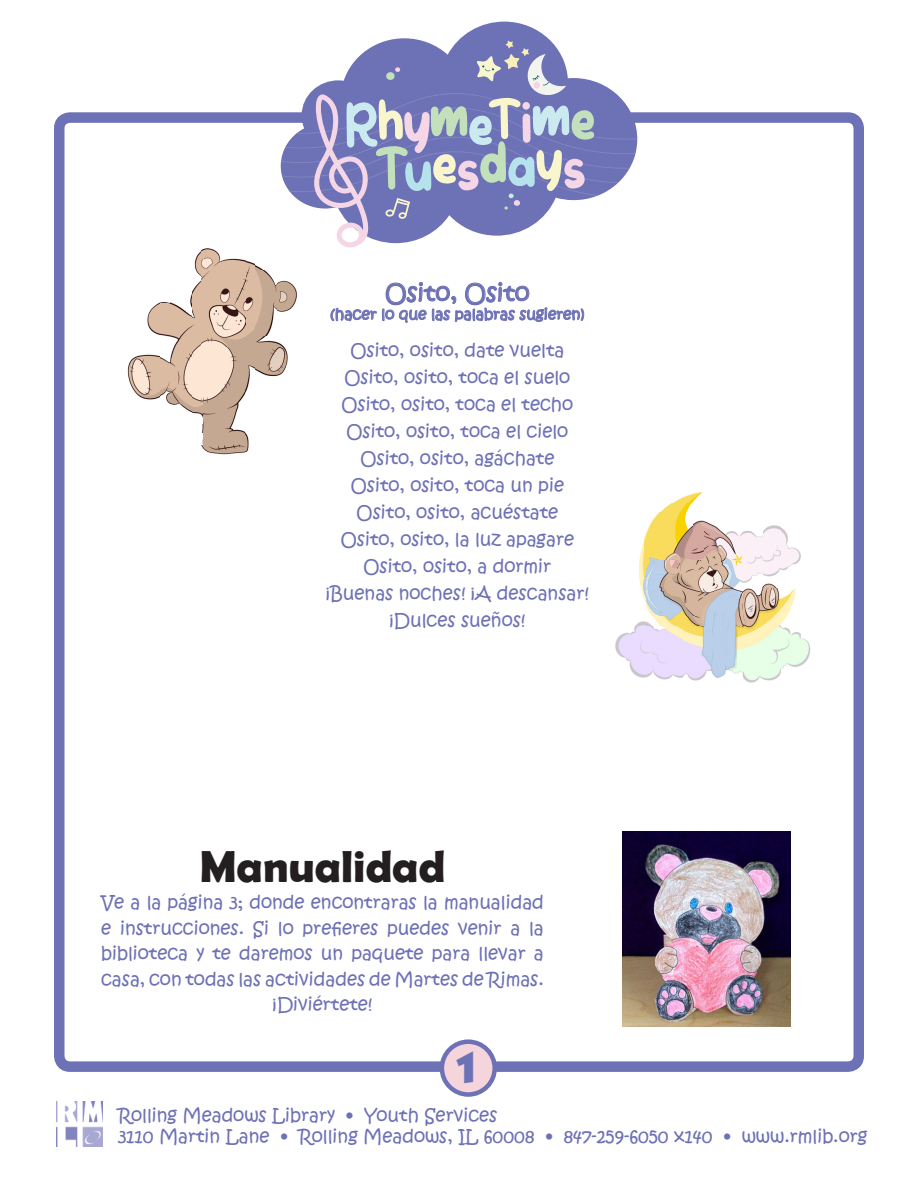
<style>
.page{position:relative;width:918px;height:1188px;background:#fff}
.page>*{position:absolute;margin:0;border:0;box-sizing:border-box;transform-origin:0 0}
.t1{font:700 45px "Berlin Sans FB Demi";color:#231f20}
.t2{font:900 43.5px "Kabob";color:#6d71b5}
.t3{font:24px "Kristen ITC";color:#6d71b5}
.t4{font:18px/25.5px "Kristen ITC";color:#6d71b5;text-align:center}
.t5{font:15px "Kristen ITC";color:#6d71b5}
</style>
<div class="page">
<div style="left:54px;top:112px;width:810px;height:960px;border:10px solid #6d71b5;border-radius:11px"></div>
<svg style="left:280px;top:21px;width:358px;height:149px"></svg>
<svg style="left:281px;top:41px;width:356px;height:206px"></svg>
<img style="left:57px;top:1102px;width:46px;height:45px">
<div style="left:442px;top:1042px;width:53px;height:53px;background:#f5d4db;border-radius:50%"></div>
<div style="left:440px;top:1039px;width:57px;height:58px;border:4px solid #6d71b5;border-radius:50%"></div>
<img style="left:622px;top:832px;width:168px;height:195px">
<svg style="left:330px;top:282px;width:255px;height:41px"></svg>
<img style="left:202px;top:258px;width:43px;height:197px">
<img style="left:245px;top:432px;width:4px;height:21px">
<img style="left:191px;top:249px;width:11px;height:167px">
<img style="left:159px;top:302px;width:32px;height:110px">
<img style="left:127px;top:354px;width:32px;height:46px">
<img style="left:245px;top:260px;width:11px;height:133px">
<img style="left:256px;top:335px;width:32px;height:42px">
<img style="left:147px;top:313px;width:12px;height:22px">
<img style="left:256px;top:270px;width:21px;height:65px">
<img style="left:277px;top:280px;width:20px;height:32px">
<svg style="left:149px;top:302px;width:21px;height:11px"></svg>
<svg style="left:256px;top:265px;width:7px;height:5px"></svg>
<img style="left:202px;top:248px;width:22px;height:11px">
<img style="left:626px;top:625px;width:116px;height:56px">
<img style="left:742px;top:587px;width:39px;height:95px">
<img style="left:781px;top:635px;width:30px;height:34px">
<img style="left:616px;top:633px;width:10px;height:25px">
<img style="left:781px;top:627px;width:20px;height:8px">
<img style="left:636px;top:616px;width:107px;height:9px">
<img style="left:781px;top:592px;width:10px;height:31px">
<img style="left:645px;top:559px;width:58px;height:57px">
<img style="left:703px;top:531px;width:40px;height:85px">
<img style="left:791px;top:588px;width:5px;height:19px">
<img style="left:638px;top:535px;width:7px;height:65px">
<img style="left:742px;top:531px;width:10px;height:56px">
<img style="left:762px;top:525px;width:19px;height:62px">
<img style="left:752px;top:532px;width:10px;height:44px">
<img style="left:781px;top:528px;width:10px;height:42px">
<img style="left:791px;top:547px;width:10px;height:19px">
<img style="left:645px;top:512px;width:49px;height:47px">
<img style="left:694px;top:521px;width:10px;height:38px">
<img style="left:703px;top:521px;width:18px;height:10px">
<img style="left:660px;top:502px;width:33px;height:10px">
<img style="left:674px;top:492px;width:29px;height:10px">
<p class="t3" style="left:385px;top:277px;width:146px">Osito, Osito</p>
<p class="t5" style="left:330px;top:304px;width:256px">(hacer lo que las palabras sugieren)</p>
<p class="t4" style="left:350px;top:338px;width:216px">Osito, osito, date vuelta</p>
<p class="t4" style="left:345px;top:365px;width:227px">Osito, osito, toca el suelo</p>
<p class="t4" style="left:342px;top:392px;width:233px">Osito, osito, toca el techo</p>
<p class="t4" style="left:347px;top:419px;width:223px">Osito, osito, toca el cielo</p>
<p class="t4" style="left:360px;top:446px;width:196px">Osito, osito, agáchate</p>
<p class="t4" style="left:351px;top:473px;width:215px">Osito, osito, toca un pie</p>
<p class="t4" style="left:357px;top:500px;width:203px">Osito, osito, acuéstate</p>
<p class="t4" style="left:341px;top:527px;width:235px">Osito, osito, la luz apagare</p>
<p class="t4" style="left:364px;top:554px;width:189px">Osito, osito, a dormir</p>
<p class="t4" style="left:326px;top:581px;width:265px">¡Buenas noches! ¡A descansar!</p>
<p class="t4" style="left:389px;top:608px;width:137px">¡Dulces sueños!</p>
<p class="t1" style="left:200px;top:840px;width:247px">Manualidad</p>
<p class="t4" style="left:101px;top:890px;width:444px">Ve a la página 3; donde encontraras la manualidad e instrucciones. Si lo prefieres puedes venir a la biblioteca y te daremos un paquete para llevar a casa, con todas las actividades de Martes de Rimas. ¡Diviértete!</p>
<p class="t2" style="left:455px;top:1042px;width:25px">1</p>
<p class="t4" style="left:118px;top:1103px;width:381px">Rolling Meadows Library • Youth Services</p>
<p class="t4" style="left:118px;top:1124px;width:751px">3110 Martin Lane • Rolling Meadows, IL 60008 • 847-259-6050 x140 • www.rmlib.org</p>
</div>
